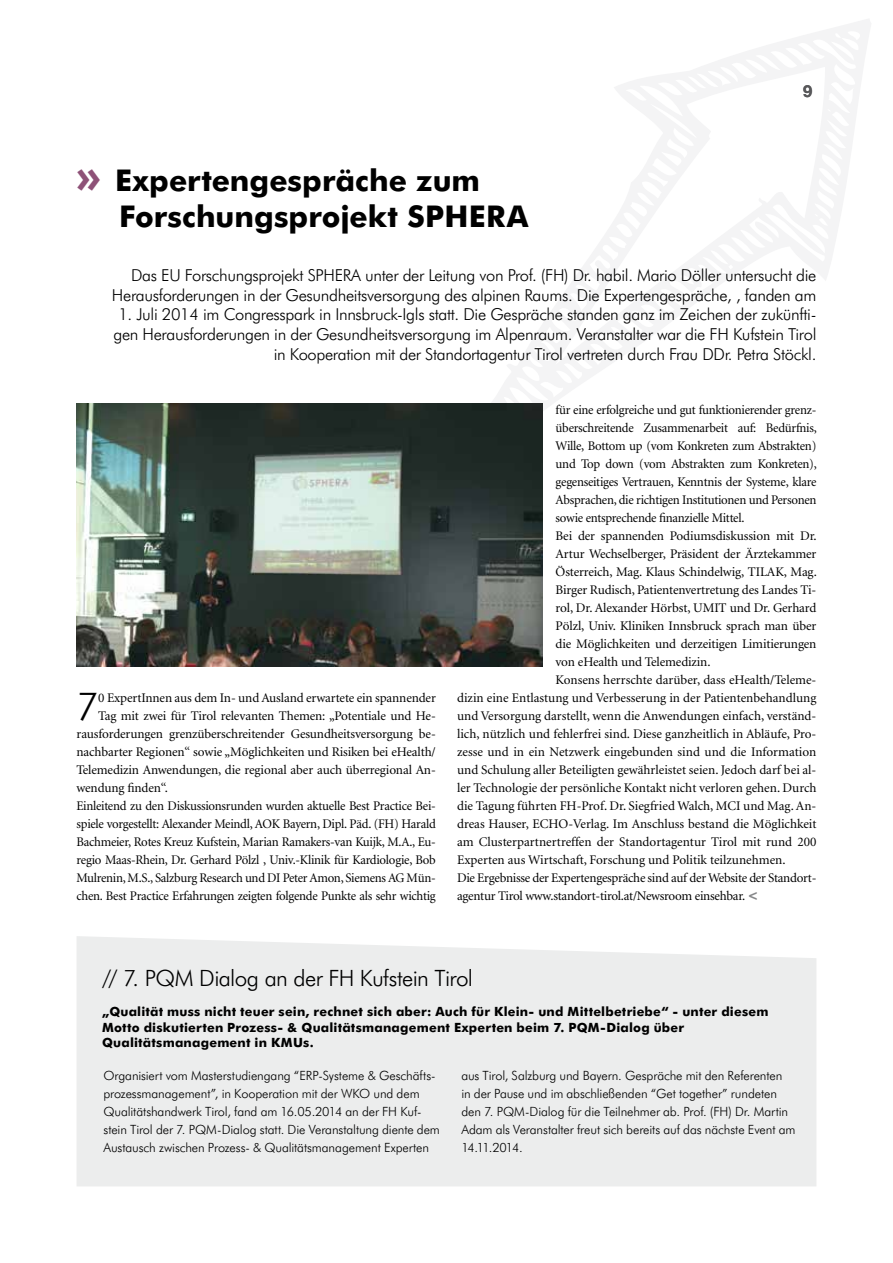
<style>
.page{position:relative;width:893px;height:1263px;background:#fff}
.page>*{position:absolute;margin:0;border:0;box-sizing:border-box;transform-origin:0 0}
.t1{font:300 38.4px "Futura BT";color:#000}
.t2{font:700 30px/36px "Futura BT";color:#000}
.t3{font:300 22.5px "Futura BT";letter-spacing:-.03em;color:#000}
.t4{font:300 16.5px/19.8px "Futura BT";letter-spacing:-.02em;color:#000;text-align:right}
.t5{font:700 16.5px "Helvetica Neue";color:#58585a}
.t6{font:13.2px "Minion";letter-spacing:-.01em;color:#000}
.t7{font:300 12.75px/18px "Futura BT";letter-spacing:-.01em;color:#000}
.t8{font:700 12.75px/15.3px "Futura BT";letter-spacing:.015em;color:#000}
.s1{font-size:45px;color:#8e5177}
.s2{font-family:"Futura BT";font-weight:700;font-size:13.5px;color:#87888a}
</style>
<div class="page">
<svg style="left:479px;top:19px;width:392px;height:392px"></svg>
<div style="left:77px;top:936px;width:739px;height:250px;background:#eceded"></div>
<img style="left:77px;top:404px;width:466px;height:262px">
<p class="t5" style="left:803px;top:81px;width:11px">9</p>
<h2 class="t2" style="left:119px;top:163px;width:411px;text-indent:-43px"><span class="s1">»</span> Expertengespräche zum<br>Forschungsprojekt SPHERA</h2>
<p class="t4" style="left:112px;top:265px;width:706px">Das EU Forschungsprojekt SPHERA unter der Leitung von Prof. (FH) Dr. habil. Mario Döller untersucht die<br>Herausforderungen in der Gesundheitsversorgung des alpinen Raums. Die Expertengespräche, , fanden am</p>
<p class="t4" style="left:113px;top:305px;width:704px">1. Juli 2014 im Congresspark in Innsbruck-Igls statt. Die Gespräche standen ganz im Zeichen der zukünfti&shy;gen Herausforderungen in der Gesundheitsversorgung im Alpenraum. Veranstalter war die FH Kufstein Tirol in Kooperation mit der Standortagentur Tirol vertreten durch Frau DDr. Petra Stöckl.</p>
<h1 class="t1" style="left:77px;top:683px;width:24px">7</h1>
<p class="t6" style="left:98px;top:691px;width:339px">0 ExpertInnen aus dem In- und Ausland erwartete ein spannender</p>
<p class="t6" style="left:98px;top:709px;width:339px">Tag mit zwei für Tirol relevanten Themen: „Potentiale und He-</p>
<p class="t6" style="left:77px;top:727px;width:361px">rausforderungen grenzüberschreitender Gesundheitsversorgung be-</p>
<p class="t6" style="left:77px;top:745px;width:361px">nachbarter Regionen“ sowie „Möglichkeiten und Risiken bei eHealth/</p>
<p class="t6" style="left:77px;top:763px;width:361px">Telemedizin Anwendungen, die regional aber auch überregional An-</p>
<p class="t6" style="left:77px;top:781px;width:93px">wendung finden“.</p>
<p class="t6" style="left:77px;top:799px;width:361px">Einleitend zu den Diskussionsrunden wurden aktuelle Best Practice Bei-</p>
<p class="t6" style="left:77px;top:817px;width:361px">spiele vorgestellt: Alexander Meindl, AOK Bayern, Dipl. Päd. (FH) Harald</p>
<p class="t6" style="left:77px;top:835px;width:361px">Bachmeier, Rotes Kreuz Kufstein, Marian Ramakers-van Kuijk, M.A., Eu-</p>
<p class="t6" style="left:77px;top:853px;width:361px">regio Maas-Rhein, Dr. Gerhard Pölzl , Univ.-Klinik für Kardiologie, Bob</p>
<p class="t6" style="left:77px;top:871px;width:361px">Mulrenin, M.S., Salzburg Research und DI Peter Amon, Siemens AG Mün-</p>
<p class="t6" style="left:77px;top:889px;width:361px">chen. Best Practice Erfahrungen zeigten folgende Punkte als sehr wichtig</p>
<p class="t6" style="left:556px;top:403px;width:262px">für eine erfolgreiche und gut funktionierender grenz-</p>
<p class="t6" style="left:556px;top:421px;width:263px">überschreitende Zusammenarbeit auf: Bedürfnis,</p>
<p class="t6" style="left:556px;top:439px;width:262px">Wille, Bottom up (vom Konkreten zum Abstrakten)</p>
<p class="t6" style="left:556px;top:457px;width:263px">und Top down (vom Abstrakten zum Konkreten),</p>
<p class="t6" style="left:556px;top:475px;width:262px">gegenseitiges Vertrauen, Kenntnis der Systeme, klare</p>
<p class="t6" style="left:556px;top:493px;width:262px">Absprachen, die richtigen Institutionen und Personen</p>
<p class="t6" style="left:556px;top:511px;width:190px">sowie entsprechende finanzielle Mittel.</p>
<p class="t6" style="left:556px;top:529px;width:263px">Bei der spannenden Podiumsdiskussion mit Dr.</p>
<p class="t6" style="left:556px;top:547px;width:262px">Artur Wechselberger, Präsident der Ärztekammer</p>
<p class="t6" style="left:556px;top:565px;width:263px">Österreich, Mag. Klaus Schindelwig, TILAK, Mag.</p>
<p class="t6" style="left:556px;top:583px;width:262px">Birger Rudisch, Patientenvertretung des Landes Ti-</p>
<p class="t6" style="left:556px;top:601px;width:262px">rol, Dr. Alexander Hörbst, UMIT und Dr. Gerhard</p>
<p class="t6" style="left:556px;top:619px;width:262px">Pölzl, Univ. Kliniken Innsbruck sprach man über</p>
<p class="t6" style="left:556px;top:637px;width:262px">die Möglichkeiten und derzeitigen Limitierungen</p>
<p class="t6" style="left:556px;top:655px;width:156px">von eHealth und Telemedizin.</p>
<p class="t6" style="left:556px;top:673px;width:262px">Konsens herrschte darüber, dass eHealth/Teleme-</p>
<p class="t6" style="left:457px;top:691px;width:361px">dizin eine Entlastung und Verbesserung in der Patientenbehandlung</p>
<p class="t6" style="left:457px;top:709px;width:361px">und Versorgung darstellt, wenn die Anwendungen einfach, verständ-</p>
<p class="t6" style="left:457px;top:727px;width:361px">lich, nützlich und fehlerfrei sind. Diese ganzheitlich in Abläufe, Pro-</p>
<p class="t6" style="left:457px;top:745px;width:361px">zesse und in ein Netzwerk eingebunden sind und die Information</p>
<p class="t6" style="left:457px;top:763px;width:361px">und Schulung aller Beteiligten gewährleistet seien. Jedoch darf bei al-</p>
<p class="t6" style="left:457px;top:781px;width:361px">ler Technologie der persönliche Kontakt nicht verloren gehen. Durch</p>
<p class="t6" style="left:457px;top:799px;width:361px">die Tagung führten FH-Prof. Dr. Siegfried Walch, MCI und Mag. An-</p>
<p class="t6" style="left:457px;top:817px;width:361px">dreas Hauser, ECHO-Verlag. Im Anschluss bestand die Möglichkeit</p>
<p class="t6" style="left:457px;top:835px;width:361px">am Clusterpartnertreffen der Standortagentur Tirol mit rund 200</p>
<p class="t6" style="left:457px;top:853px;width:330px">Experten aus Wirtschaft, Forschung und Politik teilzunehmen.</p>
<p class="t6" style="left:457px;top:871px;width:361px">Die Ergebnisse der Expertengespräche sind auf der Website der Standort-</p>
<p class="t6" style="left:457px;top:889px;width:303px">agentur Tirol www.standort-tirol.at/Newsroom einsehbar. <span class="s2">&lt;</span></p>
<h3 class="t3" style="left:102px;top:964px;width:372px">// 7. PQM Dialog an der FH Kufstein Tirol</h3>
<p class="t8" style="left:102px;top:1004px;width:668px">„Qualität muss nicht teuer sein, rechnet sich aber: Auch für Klein- und Mittelbetriebe“ - unter diesem<br>Motto diskutierten Prozess- &amp; Qualitätsmanagement Experten beim 7. PQM-Dialog über<br>Qualitätsmanagement in KMUs.</p>
<p class="t7" style="left:103px;top:1066px;width:338px">Organisiert vom Masterstudiengang “ERP-Systeme &amp; Geschäfts&shy;prozessmanagement”, in Kooperation mit der WKO und dem Qualitätshandwerk Tirol, fand am 16.05.2014 an der FH Kuf&shy;stein Tirol der 7. PQM-Dialog statt. Die Veranstaltung diente dem Austausch zwischen Prozess- &amp; Qualitätsmanagement Experten</p>
<p class="t7" style="left:461px;top:1066px;width:336px">aus Tirol, Salzburg und Bayern. Gespräche mit den Referenten<br>in der Pause und im abschließenden “Get together” rundeten den 7. PQM-Dialog für die Teilnehmer ab. Prof. (FH) Dr. Martin Adam als Veranstalter freut sich bereits auf das nächste Event am 14.11.2014.</p>
</div>
